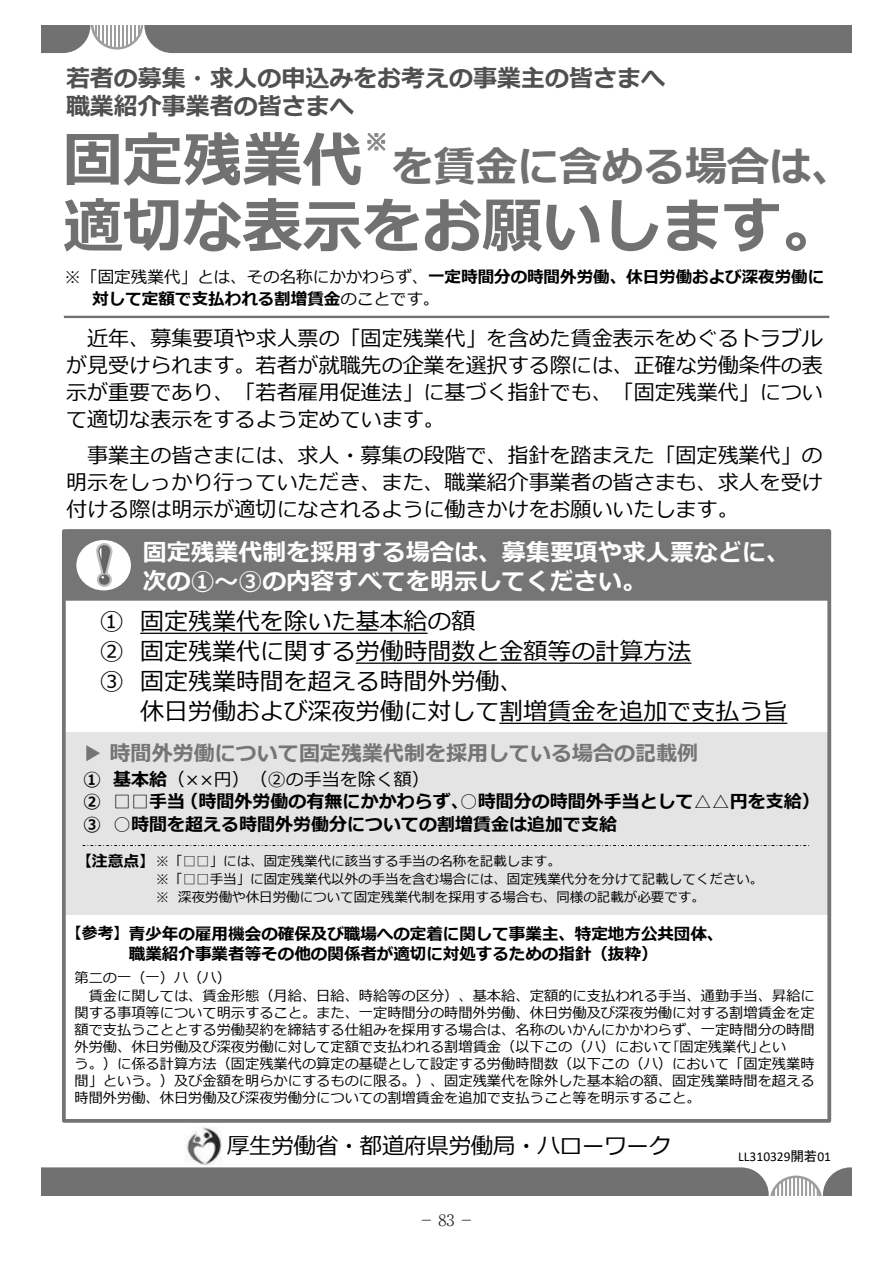
<style>
.page{position:relative;width:893px;height:1263px;background:#fff}
.page>*{position:absolute;margin:0;border:0;box-sizing:border-box;transform-origin:0 0}
.t1{font:700 60px "Meiryo";color:#717171}
.t2{font:700 42px "Meiryo";color:#717171}
.t3{font:24px/30px "Meiryo";color:#000}
.t4{font:700 24px/28.8px "Meiryo";color:#fff}
.t5{font:700 24px/28.8px "Meiryo";color:#505050}
.t6{font:22.5px "Meiryo";letter-spacing:-.015em;color:#000}
.t7{font:21px/27px "Meiryo";color:#000;text-align:justify}
.t8{font:700 21px "Meiryo";color:#757575}
.t9{font:21px "MS Gothic";color:#868686}
.t10{font:700 18px/22.5px "Meiryo";color:#000}
.t11{font:700 16.65px "Meiryo";color:#000}
.t12{font:700 16.5px/20.1px "Meiryo";color:#000;text-align:center}
.t13{font:700 15.9px "Meiryo";color:#000}
.t14{font:300 15.9px "Ryumin Pro";color:#231f20}
.t15{font:14.25px "Meiryo";color:#000}
.t16{font:13.5px/18px "Meiryo";color:#000}
.t17{font:13.5px "Calibri";color:#000}
.s1{font-size:60px}
.s2{font-weight:400}
.s3{font-size:15.9px}
.s4{font-family:"MS P Gothic"}
</style>
<div class="page">
<div style="left:66px;top:731px;width:763px;height:183px;background:#e4e4e4"></div>
<div style="left:66px;top:531px;width:763px;height:68px;background:#757575"></div>
<div style="left:65px;top:530px;width:766px;height:71px;border:3px solid #757575"></div>
<svg style="left:41px;top:1167px;width:810px;height:28px;background:#7c7c7c"></svg>
<svg style="left:41px;top:25px;width:810px;height:28px;background:#797979"></svg>
<img style="left:185px;top:1126px;width:37px;height:39px">
<svg style="left:140px;top:633px;width:288px;height:1px"></svg>
<svg style="left:356px;top:662px;width:335px;height:2px"></svg>
<svg style="left:499px;top:723px;width:288px;height:1px"></svg>
<svg style="left:74px;top:537px;width:60px;height:56px;background:#ededed"></svg>
<div style="left:71px;top:534px;width:65px;height:62px;border:6px solid #757575;border-radius:50%"></div>
<svg style="left:96px;top:543px;width:16px;height:44px"></svg>
<hr style="left:64px;top:316px;width:765px;height:2px;background:#717171">
<svg style="left:82px;top:845px;width:728px;height:1px"></svg>
<div style="left:62px;top:529px;width:769px;height:594px;border:4px solid #757575"></div>
<h3 class="t5" style="left:66px;top:65px;width:601px">若者の募集・求人の申込みをお考えの事業主の皆さまへ職業紹介事業者の皆さまへ</h3>
<h2 class="t2" style="left:63px;top:137px;width:792px"><span class="s1">固定残業代</span> を賃金に含める場合は、</h2>
<h1 class="t1" style="left:63px;top:184px;width:780px">適切な表示をお願いします。</h1>
<h3 class="t9" style="left:366px;top:131px;width:23px">※</h3>
<p class="t12" style="left:65px;top:267px;width:761px"><span class="s2">※「固定残業代」とは、その名称にかかわらず、</span>一定時間分の時間外労働、休日労働および深夜労働に</p>
<p class="t11" style="left:92px;top:287px;width:349px">対して定額で支払われる割増賃金<span class="s2">のことです。</span></p>
<h3 class="t7" style="left:66px;top:326px;width:758px;text-indent:21px">近年、募集要項や求人票の「固定残業代」を含めた賃金表示をめぐるトラブルが見受けられます。若者が就職先の企業を選択する際には、正確な労働条件の表示が重要であり、「若者雇用促進法」に基づく指針でも、「固定残業代」について適切な表示をするよう定めています。</h3>
<h3 class="t7" style="left:66px;top:443px;width:758px;text-indent:21px">事業主の皆さまには、求人・募集の段階で、指針を踏まえた「固定残業代」の明示をしっかり行っていただき、また、職業紹介事業者の皆さまも、求人を受け付ける際は明示が適切になされるように働きかけをお願いいたします。</h3>
<h3 class="t4" style="left:143px;top:539px;width:649px">固定残業代制を採用する場合は、募集要項や求人票などに、次の①～③の内容すべてを明示してください。</h3>
<h3 class="t3" style="left:100px;top:608px;width:593px">① 固定残業代を除いた基本給の額<br>② 固定残業代に関する労働時間数と金額等の計算方法<br>③ 固定残業時間を超える時間外労働、</h3>
<h3 class="t3" style="left:140px;top:698px;width:649px">休日労働および深夜労働に対して割増賃金を追加で支払う旨</h3>
<h3 class="t8" style="left:82px;top:738px;width:618px">▶ 時間外労働について固定残業代制を採用している場合の記載例</h3>
<p class="t10" style="left:83px;top:769px;width:738px">① 基本給<span class="s2">（××円）（②の手当を除く額）<br></span>② □□手当（時間外労働の有無にかかわらず､○時間分の時間外手当として△△円を支給）<br>③ ○時間を超える時間外労働分についての割増賃金は追加で支給</p>
<p class="t13" style="left:76px;top:850px;width:81px">【注意点】</p>
<p class="t16" style="left:156px;top:853px;width:609px">※「□□」には、固定残業代に該当する手当の名称を記載します。<br>※「□□手当」に固定残業代以外の手当を含む場合には、固定残業代分を分けて記載してください。※ 深夜労働や休日労働について固定残業代制を採用する場合も、同様の記載が必要です。</p>
<p class="t12" style="left:66px;top:924px;width:659px"><span class="s3">【参考】</span>青少年の雇用機会の確保及び職場への定着に関して事業主、特定地方公共団体、職業紹介事業者等その他の関係者が適切に対処するための指針（抜粋）</p>
<p class="t15" style="left:75px;top:968px;width:158px">第二の一（一）ハ（ハ）</p>
<p class="t15" style="left:89px;top:985px;width:728px">賃金に関しては、賃金形態（月給、日給、時給等の区分）、基本給、定額的に支払われる手当、通勤手当、昇給に</p>
<p class="t15" style="left:75px;top:1002px;width:742px">関する事項等について明示すること。また、一定時間分の時間外労働、休日労働及び深夜労働に対する割増賃金を定</p>
<p class="t15" style="left:75px;top:1019px;width:742px">額で支払うこととする労働契約を締結する仕組みを採用する場合は、名称のいかんにかかわらず、一定時間分の時間</p>
<p class="t15" style="left:75px;top:1037px;width:713px">外労働、休日労働及び深夜労働に対して定額で支払われる割増賃金（以下この（ハ）において｢固定残業代｣とい</p>
<p class="t15" style="left:75px;top:1054px;width:742px">う。）に係る計算方法（固定残業代の算定の基礎として設定する労働時間数（以下この（ハ）において「固定残業時</p>
<p class="t15" style="left:75px;top:1071px;width:742px">間」という。）及び金額を明らかにするものに限る。）、固定残業代を除外した基本給の額、固定残業時間を超える</p>
<p class="t15" style="left:75px;top:1088px;width:628px">時間外労働、休日労働及び深夜労働分についての割増賃金を追加で支払うこと等を明示すること。</p>
<h3 class="t6" style="left:227px;top:1130px;width:445px">厚生労働省・都道府県労働局・ハローワーク</h3>
<p class="t14" style="left:419px;top:1207px;width:57px">－83－</p>
<p class="t17" style="left:738px;top:1147px;width:94px">LL310329<span class="s4">開若</span>01</p>
</div>
